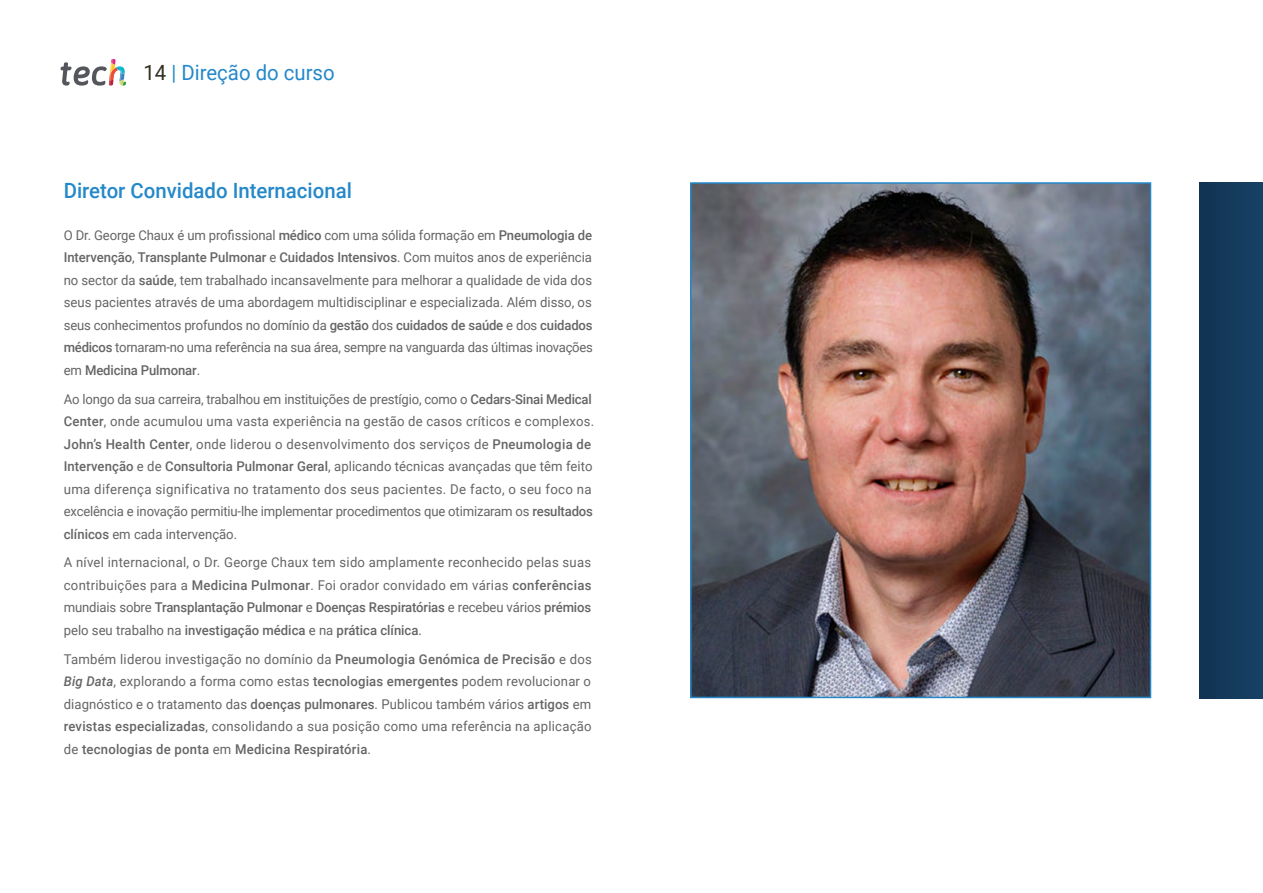
<style>
.page{position:relative;width:1263px;height:893px;background:#fff}
.page>*{position:absolute;margin:0;border:0;box-sizing:border-box;transform-origin:0 0}
.t1{font:500 21px "Roboto";color:#2488c9}
.t2{font:21px "Roboto";color:#2488c9}
.t3{font:13.5px/22.5px "Roboto";letter-spacing:.015em;color:#656565;text-align:justify}
.s1{color:#312e20}
.s2{font-weight:500}
.s3{font-weight:500;font-style:italic}
</style>
<div class="page">
<img style="left:693px;top:185px;width:455px;height:510px">
<div style="left:690px;top:182px;width:461px;height:516px;border:2px solid #2488c9"></div>
<svg style="left:61px;top:59px;width:65px;height:27px"></svg>
<div style="left:1199px;top:182px;width:64px;height:516px;background:#14395b"></div>
<h1 class="t2" style="left:144px;top:57px;width:193px"><span class="s1">14</span> | Direção do curso</h1>
<h1 class="t1" style="left:64px;top:176px;width:290px">Diretor Convidado Internacional</h1>
<p class="t3" style="left:64px;top:223px;width:531px">O Dr. George Chaux é um profissional <span class="s2">médico</span> com uma sólida formação em <span class="s2">Pneumologia de Intervenção</span>, <span class="s2">Transplante Pulmonar</span> e <span class="s2">Cuidados Intensivos</span>. Com muitos anos de experiência no sector da <span class="s2">saúde</span>, tem trabalhado incansavelmente para melhorar a qualidade de vida dos seus pacientes através de uma abordagem multidisciplinar e especializada. Além disso, os seus conhecimentos profundos no domínio da <span class="s2">gestão</span> dos <span class="s2">cuidados de saúde</span> e dos <span class="s2">cuidados médicos</span> tornaram-no uma referência na sua área, sempre na vanguarda das últimas inovações em <span class="s2">Medicina Pulmonar</span>.</p>
<p class="t3" style="left:64px;top:387px;width:532px;text-align:left">Ao longo da sua carreira, trabalhou em instituições de prestígio, como o <span class="s2">Cedars-Sinai Medical Center</span>, onde acumulou uma vasta experiência na gestão de casos críticos e complexos.<br><span class="s2">John’s Health Center</span>, onde liderou o desenvolvimento dos serviços de <span class="s2">Pneumologia de Intervenção</span> e de <span class="s2">Consultoria Pulmonar Geral</span>, aplicando técnicas avançadas que têm feito uma diferença significativa no tratamento dos seus pacientes. De facto, o seu foco na excelência e inovação permitiu-lhe implementar procedimentos que otimizaram os <span class="s2">resultados clínicos</span> em cada intervenção.</p>
<p class="t3" style="left:64px;top:551px;width:529px">A nível internacional, o Dr. George Chaux tem sido amplamente reconhecido pelas suas contribuições para a <span class="s2">Medicina Pulmonar</span>. Foi orador convidado em várias <span class="s2">conferências </span>mundiais sobre <span class="s2">Transplantação Pulmonar</span> e <span class="s2">Doenças Respiratórias</span> e recebeu vários <span class="s2">prémios </span>pelo seu trabalho na <span class="s2">investigação médica</span> e na <span class="s2">prática clínica</span>.</p>
<p class="t3" style="left:64px;top:647px;width:529px">Também liderou investigação no domínio da <span class="s2">Pneumologia Genómica de Precisão</span> e dos <span class="s3">Big Data</span>, explorando a forma como estas <span class="s2">tecnologias emergentes</span> podem revolucionar o diagnóstico e o tratamento das <span class="s2">doenças pulmonares</span>. Publicou também vários <span class="s2">artigos</span> em <span class="s2">revistas especializadas</span>, consolidando a sua posição como uma referência na aplicação de <span class="s2">tecnologias de ponta</span> em <span class="s2">Medicina Respiratória</span>.</p>
</div>
